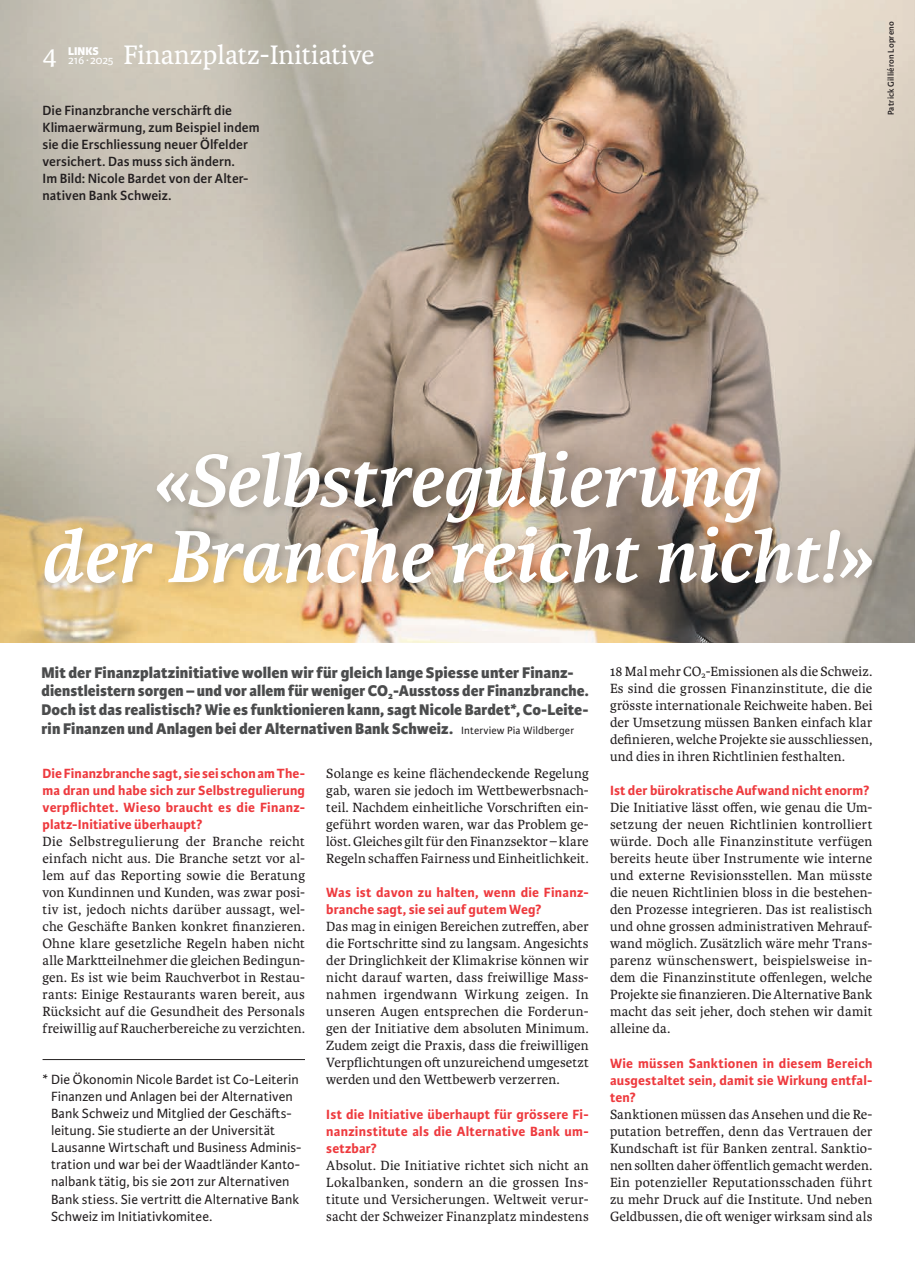
<style>
.page{position:relative;width:915px;height:1263px;background:#fff}
.page>*{position:absolute;margin:0;border:0;box-sizing:border-box;transform-origin:0 0}
.t1{font:italic 700 78.75px/75.8px "Karmina";letter-spacing:-.01em;color:#fff;text-align:center}
.t2{font:28.5px "Karmina";color:#fff}
.t3{font:800 16.5px/18.8px "Karmina Sans";letter-spacing:.005em;color:#4b4c4d}
.t4{font:14.25px/17px "Karmina";letter-spacing:.01em;color:#231f20;text-align:justify}
.t5{font:700 14.25px/17px "Karmina Sans";letter-spacing:.01em;color:#ee3a3e;text-align:justify}
.t6{font:14.25px/17px "Karmina Sans";letter-spacing:.005em;color:#231f20}
.t7{font:600 14.25px/17px "Karmina Sans";letter-spacing:.005em;color:#231f20}
.t8{font:12px "Karmina Sans";letter-spacing:-.01em;color:#fff}
.t9{font:800 12px "Karmina Sans";color:#fff}
.t10{font:600 9px "Karmina Sans";letter-spacing:.02em;color:#231f20}
.s1{font-weight:400;font-size:11.25px;color:#231f20}
</style>
<div class="page">
<img style="left:0;top:0;width:914px;height:642px">
<div style="left:40px;top:446px;width:842px;height:148px;background:#231f20;opacity:.2"></div>
<hr style="left:43px;top:1059px;width:262px;height:1px;background:#231f20">
<p class="t8" style="left:68px;top:53px;width:47px">216∙ 2025</p>
<h2 class="t2" style="left:123px;top:39px;width:253px">Finanzplatz-Initiative</h2>
<h2 class="t2" style="left:43px;top:39px;width:16px">4</h2>
<p class="t9" style="left:68px;top:44px;width:32px">LINKS</p>
<p class="t7" style="left:43px;top:102px;width:218px">Die Finanzbranche verschärft die Klimaerwärmung, zum Beispiel indem sie die Erschliessung neuer Ölfelder versichert. Das muss sich ändern.<br>Im Bild: Nicole Bardet von der Alter&shy;nativen Bank Schweiz.</p>
<p class="t10" style="left:885px;top:115px;width:95px;rotate:-90deg">Patrick Gilliéron Lopreno</p>
<h1 class="t1" style="left:40px;top:444px;width:832px">«Selbstregulierung<br>der Branche reicht nicht!»</h1>
<p class="t3" style="left:41px;top:663px;width:548px">Mit der Finanzplatzinitiative wollen wir für gleich lange Spiesse unter Finanz&shy;dienstleistern sorgen – und vor allem für weniger CO<sub>2</sub>-Ausstoss der Finanzbranche.<br>Doch ist das realistisch? Wie es funktionieren kann, sagt Nicole Bardet*, Co-Leite&shy;rin Finanzen und Anlagen bei der Alternativen Bank Schweiz. <span class="s1">Interview Pia Wildberger</span></p>
<p class="t5" style="left:43px;top:765px;width:264px">Die Finanzbranche sagt, sie sei schon am The&shy;ma dran und habe sich zur Selbstregulierung verpflichtet. Wieso braucht es die Finanz&shy;platz-Initiative überhaupt?</p>
<p class="t4" style="left:43px;top:833px;width:264px">Die Selbstregulierung der Branche reicht einfach nicht aus. Die Branche setzt vor al&shy;lem auf das Reporting sowie die Beratung von Kundinnen und Kunden, was zwar posi&shy;tiv ist, jedoch nichts darüber aussagt, wel&shy;che Geschäfte Banken konkret finanzieren.<br>Ohne klare gesetzliche Regeln haben nicht alle Marktteilnehmer die gleichen Bedingun&shy;gen. Es ist wie beim Rauchverbot in Restau&shy;rants: Einige Restaurants waren bereit, aus Rücksicht auf die Gesundheit des Personals freiwillig auf Raucherbereiche zu verzichten.</p>
<p class="t6" style="left:51px;top:1071px;width:252px;text-indent:-9px">* Die Ökonomin Nicole Bardet ist Co-Leiterin Finanzen und Anlagen bei der Alternativen Bank Schweiz und Mitglied der Geschäfts&shy;leitung. Sie studierte an der Universität Lausanne Wirtschaft und Business Adminis&shy;tration und war bei der Waadtländer Kanto&shy;nalbank tätig, bis sie 2011 zur Alternativen Bank stiess. Sie vertritt die Alternative Bank Schweiz im Initiativkomitee.</p>
<p class="t4" style="left:326px;top:765px;width:264px">Solange es keine flächendeckende Regelung gab, waren sie jedoch im Wettbewerbsnach&shy;teil. Nachdem einheitliche Vorschriften ein&shy;geführt worden waren, war das Problem ge&shy;löst. Gleiches gilt für den Finanzsektor – klare Regeln schaffen Fairness und Einheitlichkeit.</p>
<p class="t5" style="left:326px;top:884px;width:264px">Was ist davon zu halten, wenn die Finanz&shy;branche sagt, sie sei auf gutem Weg?</p>
<p class="t4" style="left:326px;top:918px;width:264px">Das mag in einigen Bereichen zutreffen, aber die Fortschritte sind zu langsam. Angesichts der Dringlichkeit der Klimakrise können wir nicht darauf warten, dass freiwillige Mass&shy;nahmen irgendwann Wirkung zeigen. In unseren Augen entsprechen die Forderun&shy;gen der Initiative dem absoluten Minimum.<br>Zudem zeigt die Praxis, dass die freiwilligen Verpflichtungen oft unzureichend umgesetzt werden und den Wettbewerb verzerren.</p>
<p class="t5" style="left:326px;top:1106px;width:264px">Ist die Initiative überhaupt für grössere Fi&shy;nanzinstitute als die Alternative Bank um&shy;setzbar?</p>
<p class="t4" style="left:326px;top:1157px;width:264px">Absolut. Die Initiative richtet sich nicht an Lokalbanken, sondern an die grossen Ins&shy;titute und Versicherungen. Weltweit verur&shy;sacht der Schweizer Finanzplatz mindestens</p>
<p class="t4" style="left:609px;top:663px;width:264px">18 Mal mehr CO<sub>2</sub>-Emissionen als die Schweiz.<br>Es sind die grossen Finanzinstitute, die die grösste internationale Reichweite haben. Bei der Umsetzung müssen Banken einfach klar definieren, welche Projekte sie ausschliessen, und dies in ihren Richtlinien festhalten.</p>
<p class="t5" style="left:609px;top:782px;width:261px">Ist der bürokratische Aufwand nicht enorm?</p>
<p class="t4" style="left:609px;top:799px;width:264px">Die Initiative lässt offen, wie genau die Um&shy;setzung der neuen Richtlinien kontrolliert würde. Doch alle Finanzinstitute verfügen bereits heute über Instrumente wie interne und externe Revisionsstellen. Man müsste die neuen Richtlinien bloss in die bestehen&shy;den Prozesse integrieren. Das ist realistisch und ohne grossen administrativen Mehrauf&shy;wand möglich. Zusätzlich wäre mehr Trans&shy;parenz wünschenswert, beispielsweise in&shy;dem die Finanzinstitute offenlegen, welche Projekte sie finanzieren. Die Alternative Bank macht das seit jeher, doch stehen wir damit alleine da.</p>
<p class="t5" style="left:609px;top:1055px;width:264px">Wie müssen Sanktionen in diesem Bereich ausgestaltet sein, damit sie Wirkung entfal&shy;ten?</p>
<p class="t4" style="left:609px;top:1106px;width:264px">Sanktionen müssen das Ansehen und die Re&shy;putation betreffen, denn das Vertrauen der Kundschaft ist für Banken zentral. Sanktio&shy;nen sollten daher öffentlich gemacht werden.<br>Ein potenzieller Reputationsschaden führt zu mehr Druck auf die Institute. Und neben Geldbussen, die oft weniger wirksam sind als</p>
</div>
